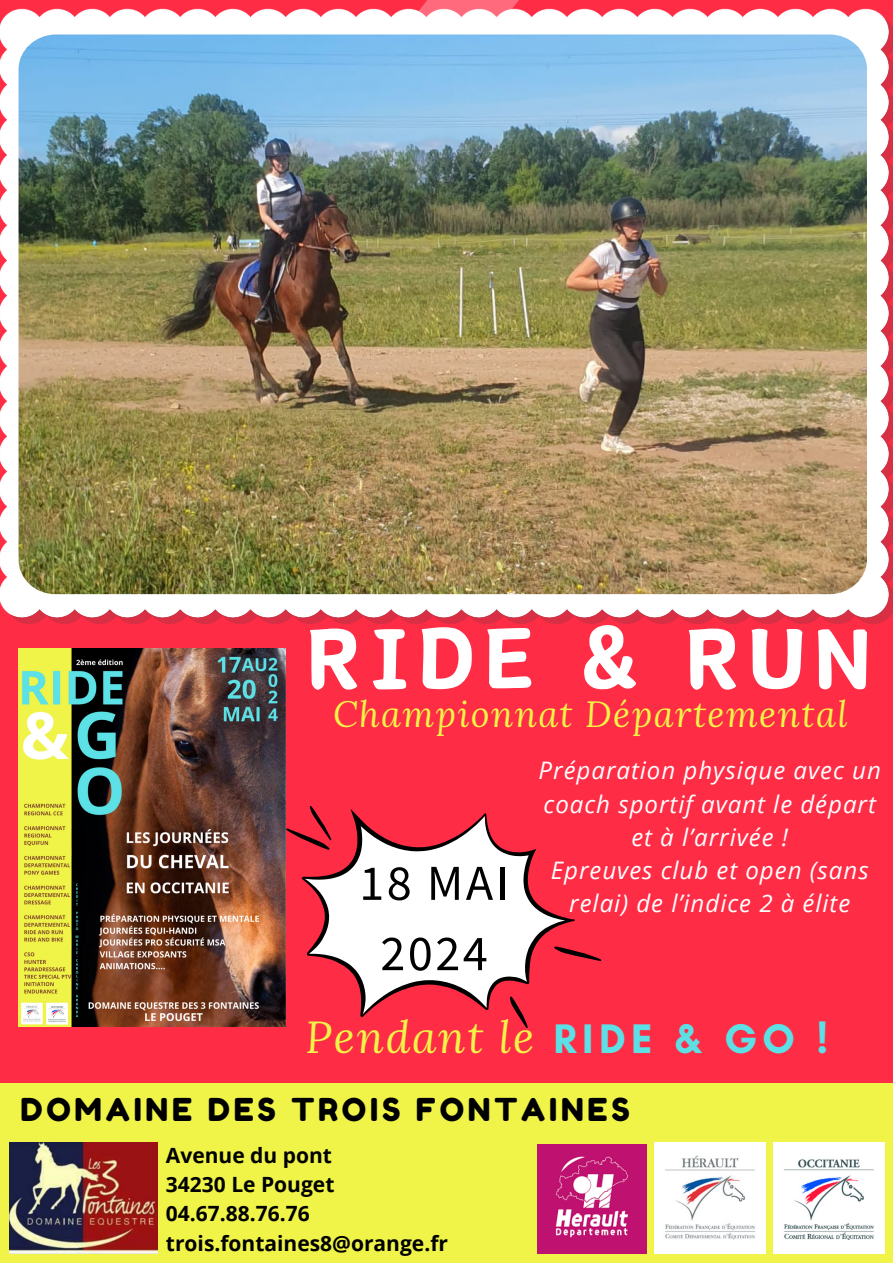
<style>
.page{position:relative;width:893px;height:1263px;background:#ff2c46}
.page>*{position:absolute;margin:0;border:0;box-sizing:border-box;transform-origin:0 0}
.t1{font:99.98px "Canva Wen";letter-spacing:.095em;color:#fff}
.t2{font:50.25px/70.3px "Source Sans Pro";letter-spacing:.05em;color:#000;text-align:center}
.t3{font:italic 44.33px "Lora";letter-spacing:.04em;color:#f0f448}
.t4{font:italic 36.08px "Lora";letter-spacing:.04em;color:#f0f448}
.t5{font:31.5px "Fredoka One";letter-spacing:.12em;color:#000}
.t6{font:italic 24.08px/33.2px "Open Sans";letter-spacing:.04em;color:#fff;text-align:center}
.t7{font:700 21px "Open Sans";color:#000}
.s1{font-family:"Glacial Indifference";font-weight:700;font-style:normal;font-size:42.08px;color:#5ce0e5}
</style>
<div class="page">
<div style="left:0;top:1083px;width:893px;height:180px;background:#f0f448"></div>
<img style="left:9px;top:1142px;width:149px;height:112px">
<img style="left:773px;top:1142px;width:112px;height:112px">
<img style="left:0;top:0;width:893px;height:623px">
<img style="left:19px;top:34px;width:848px;height:561px">
<img style="left:654px;top:1142px;width:111px;height:112px">
<svg style="left:301px;top:809px;width:274px;height:208px"></svg>
<svg style="left:286px;top:806px;width:45px;height:44px"></svg>
<svg style="left:554px;top:946px;width:47px;height:15px"></svg>
<svg style="left:510px;top:996px;width:18px;height:32px"></svg>
<img style="left:19px;top:649px;width:267px;height:378px">
<img style="left:538px;top:1145px;width:108px;height:108px">
<h2 class="t1" style="left:307px;top:604px;width:564px">RIDE &amp; RUN</h2>
<p class="t4" style="left:333px;top:690px;width:516px">Championnat Départemental</p>
<p class="t6" style="left:538px;top:753px;width:344px">Préparation physique avec un coach sportif avant le départ et à l’arrivée !</p>
<p class="t6" style="left:551px;top:853px;width:319px">Epreuves club et open (sans relai) de l’indice 2 à élite</p>
<p class="t2" style="left:359px;top:847px;width:151px">18 MAI<br>2024</p>
<p class="t3" style="left:305px;top:1007px;width:524px">Pendant le <span class="s1">RIDE &amp; GO !</span></p>
<p class="t5" style="left:20px;top:1090px;width:611px">DOMAINE DES TROIS FONTAINES</p>
<p class="t7" style="left:166px;top:1140px;width:168px">Avenue du pont</p>
<h4 class="t7" style="left:166px;top:1169px;width:170px">34230 Le Pouget</h4>
<h3 class="t7" style="left:166px;top:1199px;width:145px">04.67.88.76.76</h3>
<h6 class="t7" style="left:166px;top:1228px;width:284px">trois.fontaines8@orange.fr</h6>
</div>
